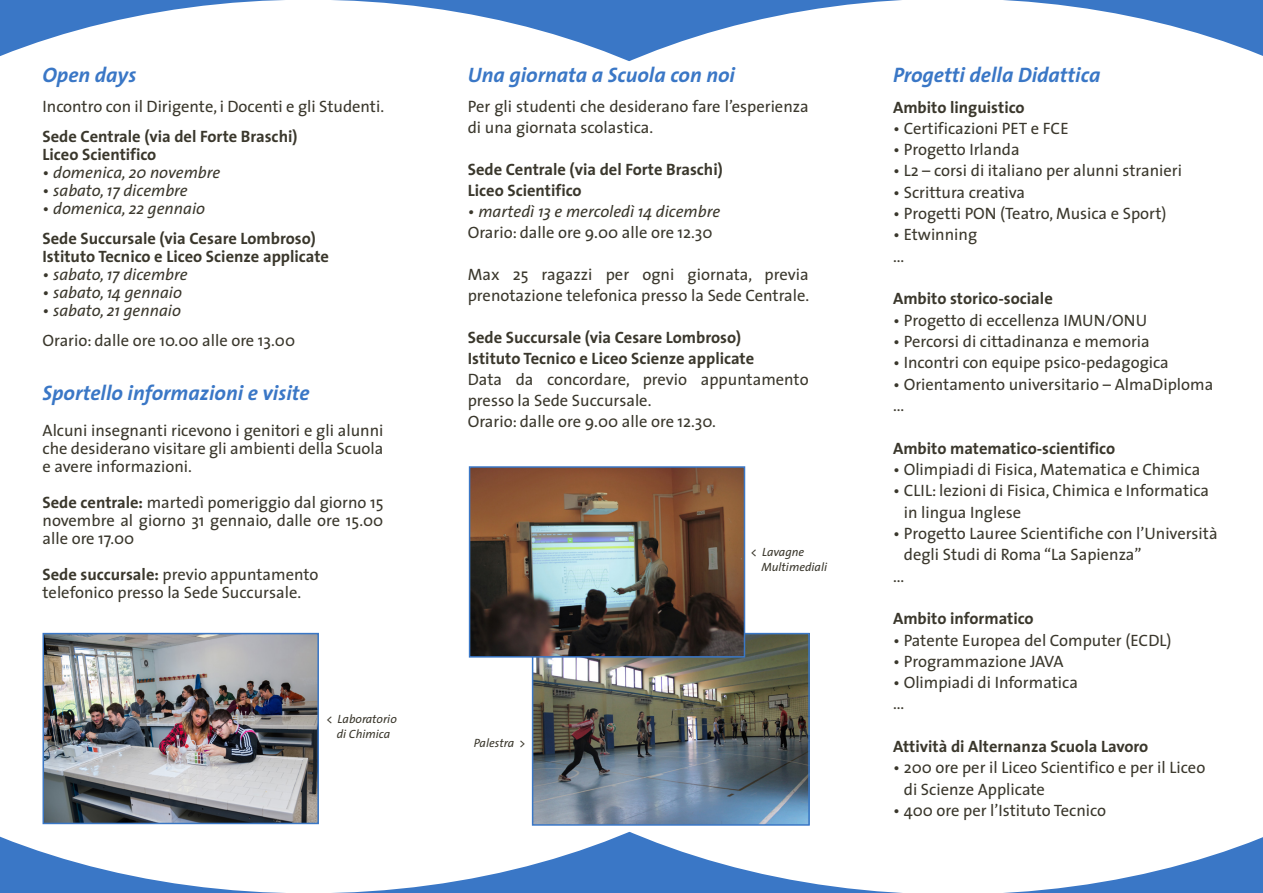
<style>
.page{position:relative;width:1263px;height:893px;background:#fff}
.page>*{position:absolute;margin:0;border:0;box-sizing:border-box;transform-origin:0 0}
.t1{font:italic 700 21px "The Sans";color:#3a77c6}
.t2{font:16.5px/18px "The Sans";color:#3a372c}
.t3{font:700 16.5px/21px "The Sans";color:#3a372c}
.t4{font:italic 16.5px "The Sans";color:#3a372c}
.t5{font:italic 12px/14.4px "The Sans";color:#3a372c}
.s1{font-style:normal}
.s2{font-weight:400}
.s3{font-weight:400;font-style:italic}
.s4{font-weight:700}
</style>
<div class="page">
<svg style="left:0;top:0;width:358px;height:56px"></svg>
<svg style="left:358px;top:0;width:905px;height:61px"></svg>
<svg style="left:0;top:632px;width:358px;height:261px"></svg>
<svg style="left:358px;top:466px;width:905px;height:427px"></svg>
<img style="left:535px;top:636px;width:272px;height:187px">
<div style="left:532px;top:633px;width:278px;height:193px;border:2px solid #3a77c6"></div>
<img style="left:472px;top:469px;width:270px;height:186px">
<div style="left:469px;top:466px;width:276px;height:192px;border:2px solid #3a77c6"></div>
<img style="left:46px;top:636px;width:270px;height:185px">
<div style="left:43px;top:633px;width:276px;height:191px;border:2px solid #3a77c6"></div>
<p class="t1" style="left:43px;top:57px;width:95px">Open days</p>
<p class="t2" style="left:43px;top:97px;width:343px">Incontro con il Dirigente, i Docenti e gli Studenti.</p>
<p class="t3" style="left:43px;top:127px;width:256px;line-height:18px">Sede Centrale (via del Forte Braschi)<br>Liceo Scientifico</p>
<p class="t4" style="left:43px;top:159px;width:179px"><span class="s1">•</span> domenica, 20 novembre</p>
<p class="t4" style="left:43px;top:177px;width:147px"><span class="s1">•</span> sabato, 17 dicembre</p>
<p class="t3" style="left:43px;top:193px;width:275px;line-height:30px"><span class="s2">•</span> <span class="s3">domenica, 22 gennaio<br></span>Sede Succursale (via Cesare Lombroso)</p>
<p class="t3" style="left:43px;top:245px;width:288px">Istituto Tecnico e Liceo Scienze applicate</p>
<p class="t4" style="left:43px;top:261px;width:147px">• sabato, 17 dicembre</p>
<p class="t4" style="left:43px;top:279px;width:141px">• sabato, 14 gennaio</p>
<p class="t4" style="left:43px;top:297px;width:140px">• sabato, 21 gennaio</p>
<p class="t2" style="left:43px;top:331px;width:254px">Orario: dalle ore 10.00 alle ore 13.00</p>
<p class="t1" style="left:43px;top:375px;width:269px">Sportello informazioni e visite</p>
<p class="t2" style="left:43px;top:421px;width:342px;text-align:justify">Alcuni insegnanti ricevono i genitori e gli alunni che desiderano visitare gli ambienti della Scuola e avere informazioni.</p>
<p class="t2" style="left:43px;top:493px;width:342px;text-align:justify"><span class="s4">Sede centrale:</span> martedì pomeriggio dal giorno 15 novembre al giorno 31 gennaio, dalle ore 15.00 alle ore 17.00</p>
<p class="t2" style="left:43px;top:565px;width:277px"><span class="s4">Sede succursale:</span> previo appuntamento telefonico presso la Sede Succursale.</p>
<p class="t5" style="left:326px;top:711px;width:72px;text-align:center">&lt; Laboratorio di Chimica</p>
<p class="t1" style="left:468px;top:57px;width:269px">Una giornata a Scuola con noi</p>
<p class="t2" style="left:468px;top:95px;width:342px;line-height:21px">Per gli studenti che desiderano fare l’esperienza di una giornata scolastica.</p>
<p class="t3" style="left:468px;top:158px;width:256px">Sede Centrale (via del Forte Braschi)<br>Liceo Scientifico</p>
<p class="t4" style="left:468px;top:198px;width:254px">• martedì 13 e mercoledì 14 dicembre</p>
<p class="t2" style="left:468px;top:223px;width:246px">Orario: dalle ore 9.00 alle ore 12.30</p>
<p class="t2" style="left:468px;top:263px;width:343px;line-height:21px">Max 25 ragazzi per ogni giornata, previa prenotazione telefonica presso la Sede Centrale.</p>
<p class="t3" style="left:468px;top:326px;width:288px">Sede Succursale (via Cesare Lombroso)<br>Istituto Tecnico e Liceo Scienze applicate</p>
<p class="t2" style="left:468px;top:368px;width:342px;line-height:21px">Data da concordare, previo appuntamento presso la Sede Succursale.<br>Orario: dalle ore 9.00 alle ore 12.30.</p>
<p class="t5" style="left:474px;top:735px;width:53px">Palestra &gt;</p>
<p class="t5" style="left:761px;top:545px;width:67px;text-indent:-10px">&lt; Lavagne<br>Multimediali</p>
<p class="t1" style="left:893px;top:57px;width:209px">Progetti della Didattica</p>
<p class="t3" style="left:893px;top:96px;width:133px">Ambito linguistico</p>
<p class="t2" style="left:893px;top:119px;width:177px">• Certificazioni PET e FCE</p>
<p class="t2" style="left:893px;top:140px;width:128px">• Progetto Irlanda</p>
<p class="t2" style="left:893px;top:161px;width:290px">• L2 – corsi di italiano per alunni stranieri</p>
<p class="t2" style="left:893px;top:183px;width:133px">• Scrittura creativa</p>
<p class="t2" style="left:893px;top:204px;width:275px">• Progetti PON (Teatro, Musica e Sport)</p>
<p class="t2" style="left:893px;top:224px;width:86px;line-height:21.3px">• Etwinning ...</p>
<p class="t3" style="left:893px;top:288px;width:161px">Ambito storico-sociale</p>
<p class="t2" style="left:893px;top:311px;width:256px">• Progetto di eccellenza IMUN/ONU</p>
<p class="t2" style="left:893px;top:332px;width:258px">• Percorsi di cittadinanza e memoria</p>
<p class="t2" style="left:893px;top:353px;width:277px">• Incontri con equipe psico-pedagogica</p>
<p class="t2" style="left:893px;top:373px;width:322px;line-height:21.3px">• Orientamento universitario – AlmaDiploma ...</p>
<p class="t3" style="left:893px;top:437px;width:224px">Ambito matematico-scientifico</p>
<p class="t2" style="left:893px;top:460px;width:309px">• Olimpiadi di Fisica, Matematica e Chimica</p>
<p class="t2" style="left:904px;top:479px;width:307px;line-height:21.3px;text-indent:-11px">• CLIL: lezioni di Fisica, Chimica e Informatica in lingua Inglese</p>
<p class="t2" style="left:893px;top:524px;width:326px">• Progetto Lauree Scientifiche con l’Università</p>
<p class="t2" style="left:904px;top:545px;width:239px">degli Studi di Roma “La Sapienza”</p>
<p class="t2" style="left:893px;top:566px;width:13px">...</p>
<p class="t3" style="left:893px;top:608px;width:142px">Ambito informatico</p>
<p class="t2" style="left:893px;top:630px;width:280px">• Patente Europea del Computer (ECDL)</p>
<p class="t2" style="left:893px;top:652px;width:172px">• Programmazione JAVA</p>
<p class="t2" style="left:893px;top:671px;width:186px;line-height:21.3px">• Olimpiadi di Informatica ...</p>
<p class="t3" style="left:893px;top:736px;width:257px">Attività di Alternanza Scuola Lavoro</p>
<p class="t2" style="left:904px;top:757px;width:303px;line-height:21.3px;text-indent:-11px">• 200 ore per il Liceo Scientifico e per il Liceo di Scienze Applicate</p>
<p class="t2" style="left:893px;top:801px;width:215px">• 400 ore per l’Istituto Tecnico</p>
</div>
